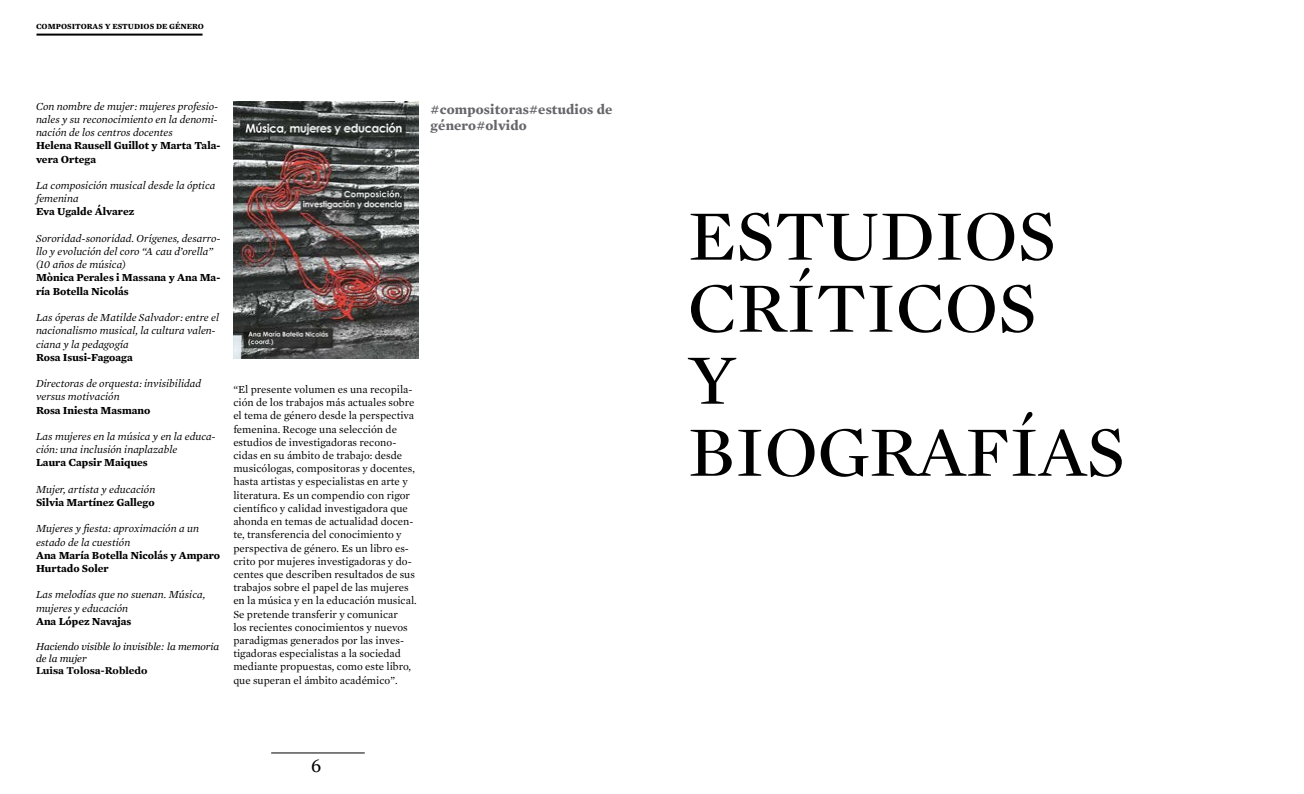
<style>
.page{position:relative;width:1304px;height:794px;background:#fff}
.page>*{position:absolute;margin:0;border:0;box-sizing:border-box;transform-origin:0 0}
.t1{font:72px "Mercury Display";color:#000;scale:1.04 1}
.t2{font:18px "Georgia";color:#000}
.Ficha{font:700 14px/16.8px "Mercury Text G1";letter-spacing:.01em;color:#66656a}
.Ficha-2{font:11px/13.2px "Mercury Text G1";color:#000}
.Ficha-3{font:italic 11px/13.2px "Mercury Text G1";color:#000}
.Ficha-4{font:700 11px/13.2px "Mercury Text G1";color:#000}
.Ficha-5{font:italic 10px/12px "Georgia";color:#000}
.t3{font:700 8px "Mercury Text G1";color:#000}
.s1{font-weight:700;font-style:normal}
</style>
<div class="page">
<hr style="left:271px;top:752px;width:94px;height:1px;background:#000">
<img style="left:233px;top:101px;width:185px;height:258px">
<hr style="left:37px;top:34px;width:166px;height:2px;background:#000">
<p class="t3" style="left:36px;top:21px;width:169px">COMPOSITORAS Y ESTUDIOS DE GÉNERO</p>
<p class="Ficha-3" style="left:36px;top:99px;width:184px;text-align:justify">Con nombre de mujer: mujeres profesio&shy;nales y su reconocimiento en la denomi&shy;nación de los centros docentes</p>
<p class="Ficha-4" style="left:36px;top:139px;width:186px">Helena Rausell Guillot y Marta Tala&shy;vera Ortega</p>
<p class="Ficha-3" style="left:36px;top:178px;width:181px">La composición musical desde la óptica femenina<br><span class="s1">Eva Ugalde Álvarez</span></p>
<p class="Ficha-3" style="left:36px;top:231px;width:186px">Sororidad-sonoridad. Orígenes, desarro&shy;llo y evolución del coro “A cau d’orella” (10 años de música)</p>
<p class="Ficha-4" style="left:36px;top:271px;width:186px">Mònica Perales i Massana y Ana Ma&shy;ría Botella Nicolás</p>
<p class="Ficha-3" style="left:36px;top:310px;width:185px">Las óperas de Matilde Salvador: entre el nacionalismo musical, la cultura valen&shy;ciana y la pedagogía<br><span class="s1">Rosa Isusi-Fagoaga</span></p>
<p class="Ficha-3" style="left:36px;top:376px;width:167px">Directoras de orquesta: invisibilidad versus motivación<br><span class="s1">Rosa Iniesta Masmano</span></p>
<p class="Ficha-3" style="left:36px;top:429px;width:181px">Las mujeres en la música y en la educa&shy;ción: una inclusión inaplazable<br><span class="s1">Laura Capsir Maiques</span></p>
<p class="Ficha-3" style="left:36px;top:482px;width:121px">Mujer, artista y educación<br><span class="s1">Silvia Martínez Gallego</span></p>
<p class="Ficha-3" style="left:36px;top:522px;width:186px">Mujeres y fiesta: aproximación a un estado de la cuestión<br><span class="s1">Ana María Botella Nicolás y Amparo<br>Hurtado Soler</span></p>
<p class="Ficha-3" style="left:36px;top:588px;width:171px">Las melodías que no suenan. Música, mujeres y educación<br><span class="s1">Ana López Navajas</span></p>
<p class="Ficha-5" style="left:36px;top:640px;width:185px">Haciendo visible lo invisible: la memoria de la mujer<br><span class="s1">Luisa Tolosa-Robledo</span></p>
<p class="Ficha-2" style="left:233px;top:382px;width:185px">“El presente volumen es una recopila&shy;ción de los trabajos más actuales sobre el tema de género desde la perspectiva femenina. Recoge una selección de estudios de investigadoras recono&shy;cidas en su ámbito de trabajo: desde musicólogas, compositoras y docentes, hasta artistas y especialistas en arte y literatura. Es un compendio con rigor científico y calidad investigadora que ahonda en temas de actualidad docen&shy;te, transferencia del conocimiento y perspectiva de género. Es un libro es&shy;crito por mujeres investigadoras y do&shy;centes que describen resultados de sus trabajos sobre el papel de las mujeres en la música y en la educación musical.<br>Se pretende transferir y comunicar<br>los recientes conocimientos y nuevos paradigmas generados por las inves&shy;tigadoras especialistas a la sociedad mediante propuestas, como este libro, que superan el ámbito académico”.</p>
<p class="Ficha" style="left:431px;top:100px;width:183px">#compositoras#estudios de género#olvido</p>
<h2 class="t2" style="left:311px;top:754px;width:12px">6</h2>
<p class="t1" style="left:688px;top:190px;width:356px">ESTUDIOS</p>
<p class="t1" style="left:688px;top:262px;width:337px">CRÍTICOS</p>
<p class="t1" style="left:688px;top:334px;width:47px">Y</p>
<p class="t1" style="left:688px;top:406px;width:422px">BIOGRAFÍAS</p>
</div>
